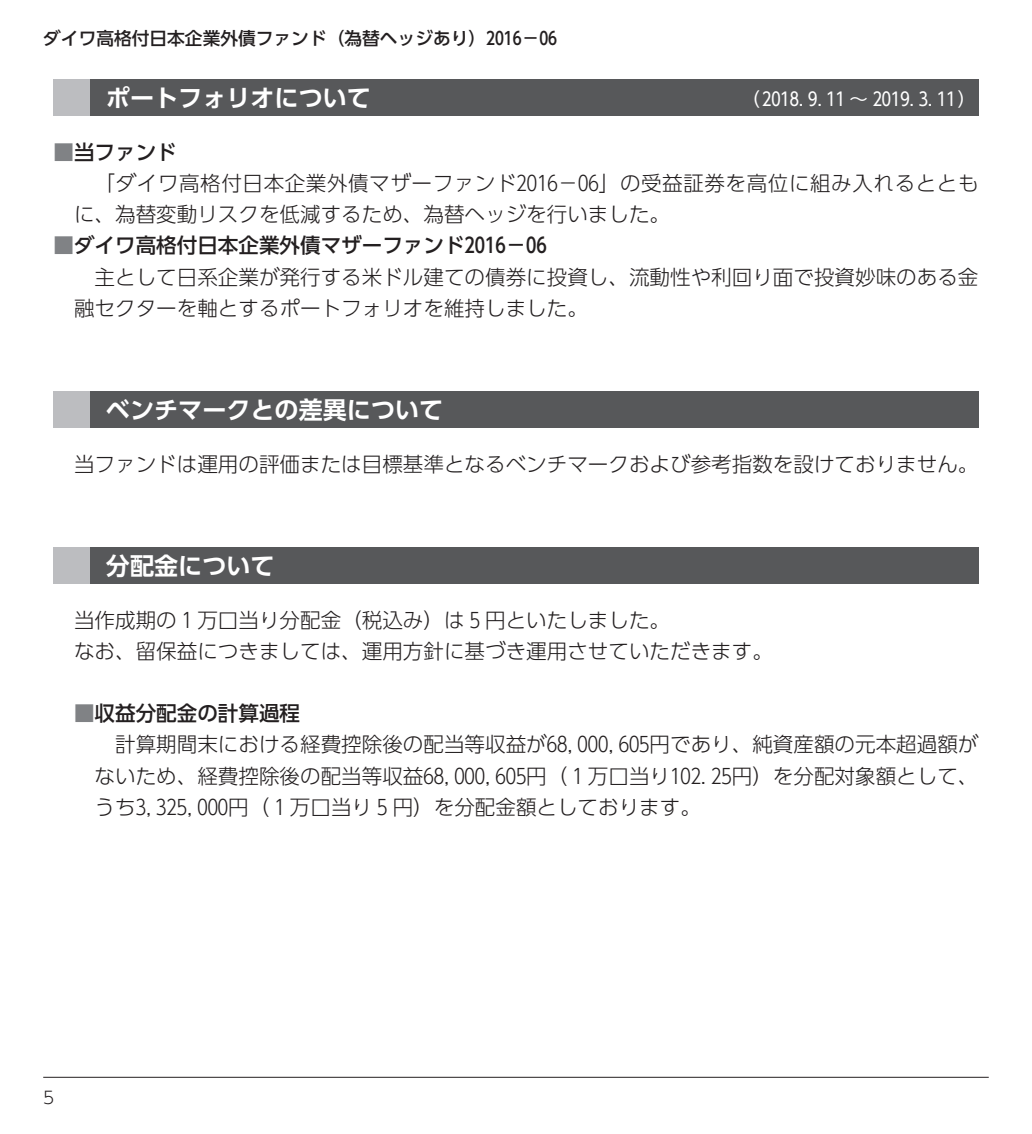
<style>
.page{position:relative;width:1032px;height:1134px;background:#fff}
.page>*{position:absolute;margin:0;border:0;box-sizing:border-box;transform-origin:0 0}
.t1{font:700 24px "UD Shin Go Pro De";color:#fff}
.t2{font:300 20.6px/31.2px "UD Shin Go Pro";color:#231f20}
.t3{font:300 20.6px "UD Shin Go Pro";letter-spacing:.03em;color:#231f20}
.t4{font:500 20.6px "UD Shin Go Pro";color:#231f20}
.t5{font:18.4px "UD Shin Go Pro";color:#fff}
.t6{font:500 17.8px "UD Shin Go Pro";color:#231f20}
.t7{font:300 17px "UD Shin Go Pro";color:#231f20}
.s1{color:#808285}
</style>
<div class="page">
<hr style="left:43px;top:1077px;width:946px;height:1px;background:#231f20">
<div style="left:54px;top:391px;width:924px;height:37px;background:#57585a"></div>
<div style="left:54px;top:391px;width:36px;height:37px;background:#bcbdc0"></div>
<div style="left:54px;top:79px;width:924px;height:37px;background:#57585a"></div>
<div style="left:54px;top:79px;width:36px;height:37px;background:#bcbdc0"></div>
<div style="left:54px;top:547px;width:924px;height:37px;background:#57585a"></div>
<div style="left:54px;top:547px;width:36px;height:37px;background:#bcbdc0"></div>
<p class="t6" style="left:43px;top:24px;width:515px">ダイワ高格付日本企業外債ファンド（為替ヘッジあり）2016－06</p>
<p class="t1" style="left:106px;top:78px;width:267px">ポートフォリオについて</p>
<p class="t5" style="left:741px;top:84px;width:236px">（ 2018. 9. 11 ～ 2019. 3. 11）</p>
<p class="t4" style="left:54px;top:135px;width:125px"><span class="s1">■</span>当ファンド</p>
<p class="t3" style="left:95px;top:166px;width:885px">「ダイワ高格付日本企業外債マザーファンド2016－06｣の受益証券を高位に組み入れるととも</p>
<p class="t2" style="left:74px;top:198px;width:597px">に、為替変動リスクを低減するため、為替ヘッジを行いました。</p>
<p class="t4" style="left:54px;top:229px;width:495px"><span class="s1">■</span>ダイワ高格付日本企業外債マザーファンド2016－06</p>
<p class="t2" style="left:95px;top:260px;width:885px">主として日系企業が発行する米ドル建ての債券に投資し、流動性や利回り面で投資妙味のある金</p>
<p class="t2" style="left:74px;top:292px;width:515px">融セクターを軸とするポートフォリオを維持しました。</p>
<p class="t1" style="left:106px;top:390px;width:339px">ベンチマークとの差異について</p>
<p class="t2" style="left:74px;top:447px;width:906px">当ファンドは運用の評価または目標基準となるベンチマークおよび参考指数を設けておりません。</p>
<p class="t1" style="left:106px;top:546px;width:170px">分配金について</p>
<p class="t2" style="left:74px;top:603px;width:700px">当作成期の 1 万口当り分配金（税込み）は 5 円といたしました。<br>なお、留保益につきましては、運用方針に基づき運用させていただきます。</p>
<p class="t4" style="left:74px;top:697px;width:228px"><span class="s1">■</span>収益分配金の計算過程</p>
<p class="t2" style="left:115px;top:728px;width:865px">計算期間末における経費控除後の配当等収益が68, 000, 605円であり、純資産額の元本超過額が</p>
<p class="t2" style="left:95px;top:759px;width:885px">ないため、経費控除後の配当等収益68, 000, 605円（ 1 万口当り102. 25円）を分配対象額として、</p>
<p class="t2" style="left:95px;top:790px;width:608px">うち3, 325, 000円（ 1 万口当り 5 円）を分配金額としております。</p>
<p class="t7" style="left:43px;top:1083px;width:13px">5</p>
</div>
